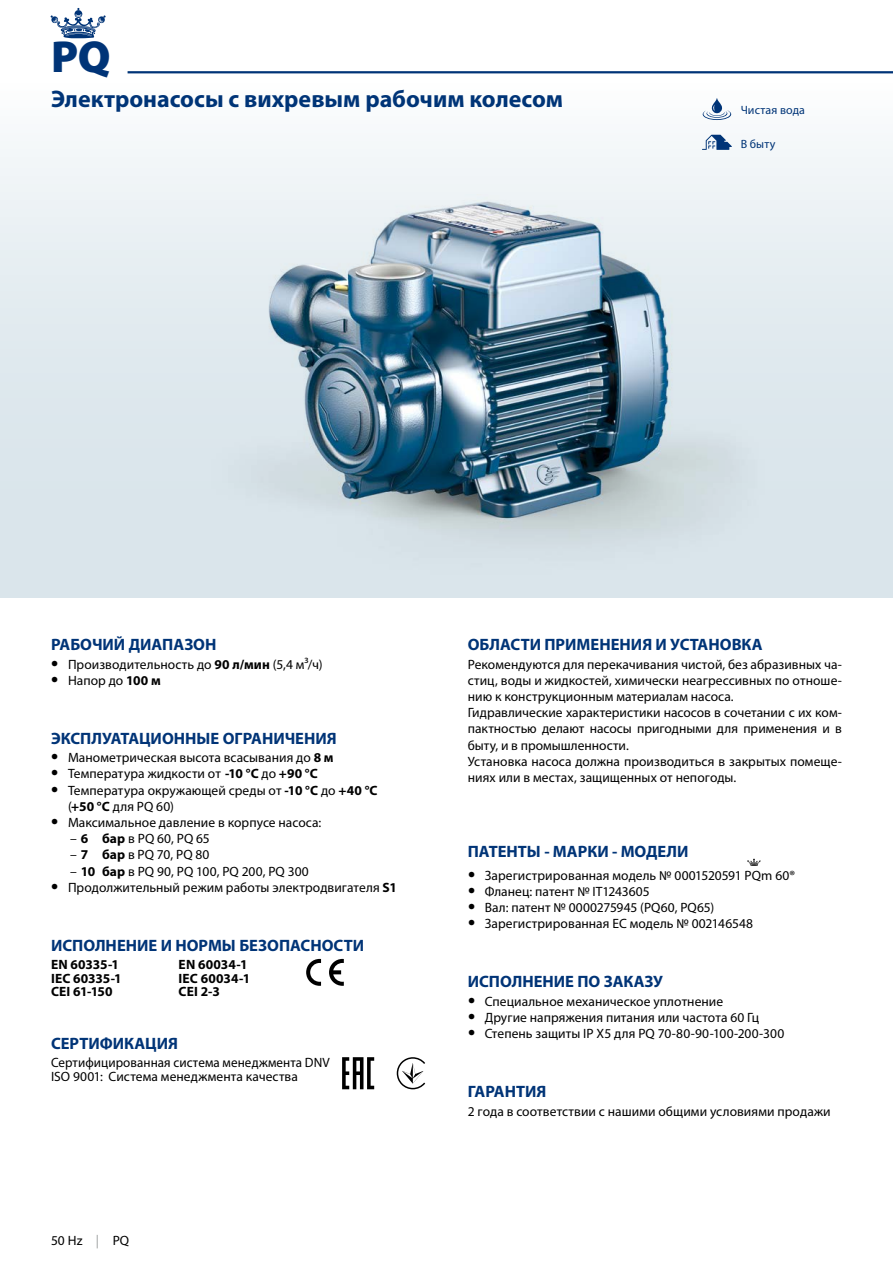
<style>
.page{position:relative;width:893px;height:1263px;background:#fff}
.page>*{position:absolute;margin:0;border:0;box-sizing:border-box;transform-origin:0 0}
.t1{font:900 45px "Myriad Pro";color:#003477}
.t2{font:700 24px "Myriad Pro";color:#003477}
.t3{font:700 16.5px "Myriad Pro";color:#003477}
.t4{font:13.5px/16.2px "Myriad Pro";letter-spacing:.005em;color:#000}
.t5{font:700 13.5px/13.5px "Myriad Pro";letter-spacing:.005em;color:#000}
.t6{font:12px "Myriad Pro";letter-spacing:.01em;color:#003477}
.s1{font-weight:700;font-size:21px}
.s2{font-weight:700}
.s3{color:#9c9e9f}
</style>
<div class="page">
<div style="left:0;top:72px;width:893px;height:525px;background:linear-gradient(to bottom,#f7fafb,#d2e0e7)"></div>
<svg style="left:51px;top:8px;width:55px;height:30px"></svg>
<img style="left:166px;top:194px;width:616px;height:404px">
<img style="left:269px;top:202px;width:399px;height:317px">
<hr style="left:128px;top:71px;width:765px;height:2px;background:#003477">
<svg style="left:329px;top:959px;width:15px;height:27px"></svg>
<svg style="left:306px;top:959px;width:15px;height:27px"></svg>
<svg style="left:342px;top:1057px;width:32px;height:32px"></svg>
<svg style="left:397px;top:1057px;width:28px;height:32px"></svg>
<svg style="left:747px;top:858px;width:14px;height:8px"></svg>
<svg style="left:703px;top:98px;width:28px;height:22px"></svg>
<svg style="left:702px;top:135px;width:30px;height:15px"></svg>
<h1 class="t1" style="left:51px;top:27px;width:61px">PQ</h1>
<h2 class="t2" style="left:51px;top:84px;width:514px">Электронасосы с вихревым рабочим колесом</h2>
<p class="t6" style="left:741px;top:103px;width:66px">Чистая вода</p>
<p class="t6" style="left:741px;top:137px;width:36px">В быту</p>
<p class="t3" style="left:51px;top:634px;width:167px">РАБОЧИЙ ДИАПАЗОН</p>
<p class="t4" style="left:51px;top:656px;width:273px"><span class="s1">•</span> Производительность до <span class="s2">90 л/мин</span> (5,4 м³/ч)</p>
<p class="t4" style="left:51px;top:672px;width:111px"><span class="s1">•</span> Напор до <span class="s2">100 м</span></p>
<p class="t3" style="left:51px;top:727px;width:287px">ЭКСПЛУАТАЦИОННЫЕ ОГРАНИЧЕНИЯ</p>
<p class="t4" style="left:51px;top:749px;width:284px"><span class="s1">•</span> Манометрическая высота всасывания до <span class="s2">8 м</span></p>
<p class="t4" style="left:51px;top:765px;width:268px"><span class="s1">•</span> Температура жидкости от <span class="s2">-10 °C</span> до <span class="s2">+90 °C</span></p>
<p class="t4" style="left:68px;top:782px;width:311px;text-indent:-17px"><span class="s1">•</span> Температура окружающей среды от <span class="s2">-10 °C</span> до <span class="s2">+40 °C </span>(<span class="s2">+50 °C</span> для PQ 60)</p>
<p class="t4" style="left:51px;top:814px;width:271px"><span class="s1">•</span> Максимальное давление в корпусе насоса:</p>
<p class="t4" style="left:70px;top:830px;width:141px">– <span class="s2">6 бар</span> в PQ 60, PQ 65</p>
<p class="t4" style="left:70px;top:846px;width:141px">– <span class="s2">7 бар</span> в PQ 70, PQ 80</p>
<p class="t4" style="left:70px;top:863px;width:240px">– <span class="s2">10 бар</span> в PQ 90, PQ 100, PQ 200, PQ 300</p>
<p class="t4" style="left:51px;top:879px;width:347px"><span class="s1">•</span> Продолжительный режим работы электродвигателя <span class="s2">S1</span></p>
<p class="t3" style="left:51px;top:934px;width:315px">ИСПОЛНЕНИЕ И НОРМЫ БЕЗОПАСНОСТИ</p>
<p class="t5" style="left:51px;top:957px;width:72px">EN 60335-1<br>IEC 60335-1<br>CEI 61-150</p>
<p class="t5" style="left:179px;top:957px;width:73px">EN 60034-1<br>IEC 60034-1<br>CEI 2-3</p>
<p class="t3" style="left:51px;top:1033px;width:128px">СЕРТИФИКАЦИЯ</p>
<p class="t4" style="left:51px;top:1056px;width:280px;line-height:13.5px">Сертифицированная система менеджмента DNV<br>ISO 9001: Система менеджмента качества</p>
<p class="t4" style="left:51px;top:1232px;width:80px">50 Hz <span class="s3">|</span> PQ</p>
<p class="t4" style="left:51px;top:1232px;width:8px">2</p>
<p class="t3" style="left:468px;top:634px;width:296px">ОБЛАСТИ ПРИМЕНЕНИЯ И УСТАНОВКА</p>
<p class="t4" style="left:468px;top:656px;width:376px">Рекомендуются для перекачивания чистой, без абразивных ча&shy;стиц, воды и жидкостей, химически неагрессивных по отноше&shy;нию к конструкционным материалам насоса.<br>Гидравлические характеристики насосов в сочетании с их ком&shy;пактностью делают насосы пригодными для применения и в быту, и в промышленности.<br>Установка насоса должна производиться в закрытых помеще&shy;ниях или в местах, защищенных от непогоды.</p>
<p class="t3" style="left:468px;top:841px;width:222px">ПАТЕНТЫ - МАРКИ - МОДЕЛИ</p>
<p class="t4" style="left:468px;top:867px;width:329px"><span class="s1">•</span> Зарегистрированная модель № 0001520591 PQm 60®</p>
<p class="t4" style="left:468px;top:883px;width:183px"><span class="s1">•</span> Фланец: патент № IT1243605</p>
<p class="t4" style="left:468px;top:899px;width:248px"><span class="s1">•</span> Вал: патент № 0000275945 (PQ60, PQ65)</p>
<p class="t4" style="left:468px;top:915px;width:287px"><span class="s1">•</span> Зарегистрированная ЕС модель № 002146548</p>
<p class="t3" style="left:468px;top:971px;width:197px">ИСПОЛНЕНИЕ ПО ЗАКАЗУ</p>
<p class="t4" style="left:468px;top:993px;width:257px"><span class="s1">•</span> Специальное механическое уплотнение</p>
<p class="t4" style="left:468px;top:1009px;width:293px"><span class="s1">•</span> Другие напряжения питания или частота 60 Гц</p>
<p class="t4" style="left:468px;top:1025px;width:318px"><span class="s1">•</span> Степень защиты IP X5 для PQ 70-80-90-100-200-300</p>
<p class="t3" style="left:468px;top:1081px;width:80px">ГАРАНТИЯ</p>
<p class="t4" style="left:468px;top:1103px;width:364px">2 года в соответствии с нашими общими условиями продажи</p>
</div>
